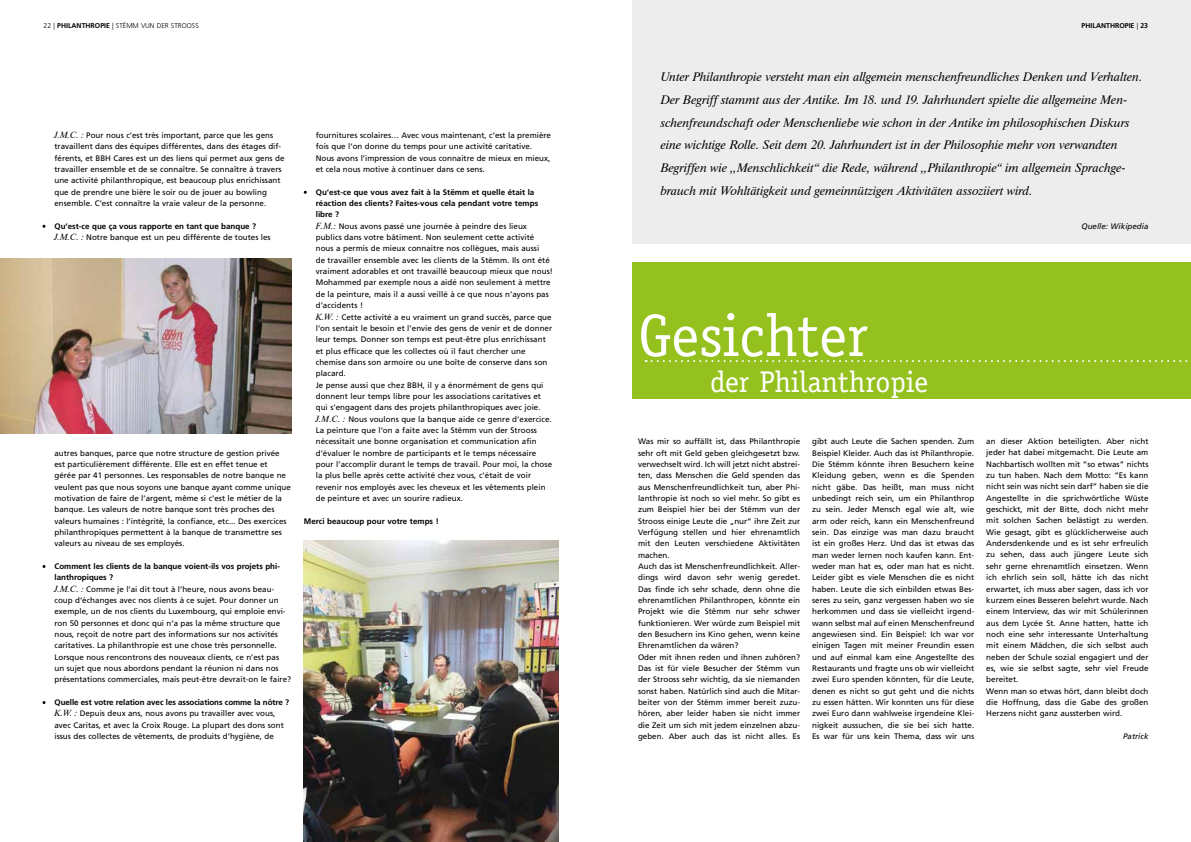
<style>
.page{position:relative;width:1191px;height:842px;background:#fff}
.page>*{position:absolute;margin:0;border:0;box-sizing:border-box;transform-origin:0 0}
.t1{font:60px "Officina Serif";color:#fff}
.t2{font:30px "Officina Serif";color:#fff}
.t3{font:italic 12.5px/22.7px "Dutch 801 BT";color:#000}
.t4{font:8px/11.3px "Frutiger";color:#000}
.t5{font:700 8px/11.3px "Frutiger";color:#000}
.t6{font:italic 8px "Frutiger";color:#000}
.t7{font:300 7px "Frutiger";color:#000}
.t8{font:700 7px "Frutiger";color:#000}
.s1{font-weight:700}
.s2{font-weight:300}
.s3{font-family:"Dutch 801 BT";font-style:italic;font-size:9px}
.s4{font-family:"Dutch 801 BT";font-weight:400;font-style:italic;font-size:9px}
.s5{font-weight:400}
</style>
<div class="page">
<div style="left:632px;top:0;width:559px;height:243px;background:#ededed"></div>
<img style="left:0;top:258px;width:292px;height:175px">
<img style="left:304px;top:540px;width:254px;height:302px">
<div style="left:632px;top:263px;width:559px;height:136px;background:#95c11f"></div>
<svg style="left:645px;top:360px;width:543px;height:2px"></svg>
<p class="t7" style="left:44px;top:22px;width:153px">22 | <span class="s1">PHILANTHROPIE</span> | STËMM VUN DER STROOSS</p>
<p class="t8" style="left:1081px;top:22px;width:68px">PHILANTHROPIE <span class="s2">|</span> 23</p>
<p class="t4" style="left:55px;top:130px;width:231px"><span class="s3">J.M.C. :</span> Pour nous c‘est très important, parce que les gens travaillent dans des équipes différentes, dans des étages dif&shy;férents, et BBH Cares est un des liens qui permet aux gens de travailler ensemble et de se connaître. Se connaître à travers une activité philanthropique, est beaucoup plus enrichissant que de prendre une bière le soir ou de jouer au bowling ensemble. C‘est connaître la vraie valeur de la personne.</p>
<p class="t5" style="left:55px;top:220px;width:218px">Qu‘est-ce que ça vous rapporte en tant que banque ?<br><span class="s4">J.M.C. :</span> <span class="s5">N otre banque est un peu différente de toutes les</span></p>
<p class="t4" style="left:55px;top:447px;width:238px">autres banques, parce que notre structure de gestion privée est particulièrement différente. Elle est en effet tenue et gérée par 41 personnes. Les responsables de notre banque ne veulent pas que nous soyons une banque ayant comme unique motivation de faire de l’argent, même si c‘est le métier de la banque. Les valeurs de notre banque sont très proches des valeurs humaines : l‘intégrité, la confiance, etc... Des exercices philanthropiques permettent à la banque de transmettre ses valeurs au niveau de ses employés.</p>
<p class="t4" style="left:55px;top:561px;width:238px"><span class="s1">Comment les clients de la banque voient-ils vos projets phi&shy;lanthropiques ?<br></span><span class="s3">J.M.C. :</span> Comme je l’ai dit tout à l‘heure, nous avons beau&shy;coup d‘échanges avec nos clients à ce sujet. Pour donner un exemple, un de nos clients du Luxembourg, qui emploie envi&shy;ron 50 personnes et donc qui n‘a pas la même structure que nous, reçoit de notre part des informations sur nos activités caritatives. La philanthropie est une chose très personnelle.<br>Lorsque nous rencontrons des nouveaux clients, ce n’est pas<br>un sujet que nous abordons pendant la réunion ni dans nos présentations commerciales, mais peut-être devrait-on le faire?</p>
<p class="t4" style="left:55px;top:697px;width:236px"><span class="s1">Quelle est votre relation avec les associations comme la nôtre ?<br></span><span class="s3">K.W. :</span> Depuis deux ans, nous avons pu travailler avec vous, avec Caritas, et avec la Croix Rouge. La plupart des dons sont issus des collectes de vêtements, de produits d‘hygiène, de</p>
<p class="t4" style="left:316px;top:130px;width:237px">fournitures scolaires… Avec vous maintenant, c‘est la première fois que l‘on donne du temps pour une activité caritative.<br>Nous avons l’impression de vous connaitre de mieux en mieux, et cela nous motive à continuer dans ce sens.</p>
<p class="t4" style="left:316px;top:186px;width:239px"><span class="s1">Qu‘est-ce que vous avez fait à la Stëmm et quelle était la réaction des clients? Faites-vous cela pendant votre temps libre ?<br></span><span class="s3">F.M.:</span> Nous avons passé une journée à peindre des lieux publics dans votre bâtiment. Non seulement cette activité nous a permis de mieux connaitre nos collègues, mais aussi<br>de travailler ensemble avec les clients de la Stëmm. Ils ont été vraiment adorables et ont travaillé beaucoup mieux que nous!<br>Mohammed par exemple nous a aidé non seulement à mettre de la peinture, mais il a aussi veillé à ce que nous n’ayons pas d’accidents !<br><span class="s3">K.W. :</span> Cette activité a eu vraiment un grand succès, parce que l‘on sentait le besoin et l‘envie des gens de venir et de donner leur temps. Donner son temps est peut-être plus enrichissant et plus efficace que les collectes où il faut chercher une chemise dans son armoire ou une boîte de conserve dans son placard.<br>Je pense aussi que chez BBH, il y a énormément de gens qui donnent leur temps libre pour les associations caritatives et qui s‘engagent dans des projets philanthropiques avec joie.<br><span class="s3">J.M.C. :</span> Nous voulons que la banque aide ce genre d‘exercice.<br>La peinture que l‘on a faite avec la Stëmm vun der Strooss nécessitait une bonne organisation et communication afin d’évaluer le nombre de participants et le temps nécessaire pour l’accomplir durant le temps de travail. Pour moi, la chose la plus belle après cette activité chez vous, c‘était de voir revenir nos employés avec les cheveux et les vêtements plein de peinture et avec un sourire radieux.</p>
<p class="t5" style="left:304px;top:515px;width:137px">Merci beaucoup pour votre temps !</p>
<p class="t3" style="left:660px;top:65px;width:483px">Unter Philanthropie versteht man ein allgemein menschenfreundliches Denken und Verhalten.<br>Der Begriff stammt aus der Antike. Im 18. und 19. Jahrhundert spielte die allgemeine Men&shy;schenfreundschaft oder Menschenliebe wie schon in der Antike im philosophischen Diskurs eine wichtige Rolle. Seit dem 20. Jahrhundert ist in der Philosophie mehr von verwandten Begriffen wie ,,Menschlichkeit“ die Rede, während ,,Philanthropie“ im allgemein Sprachge&shy;brauch mit Wohltätigkeit und gemeinnützigen Aktivitäten assoziiert wird.</p>
<p class="t6" style="left:1081px;top:221px;width:68px">Quelle: Wikipedia</p>
<h1 class="t1" style="left:638px;top:301px;width:232px">Gesichter</h1>
<h2 class="t2" style="left:710px;top:364px;width:220px">der Philanthropie</h2>
<p class="t4" style="left:638px;top:436px;width:164px">Was mir so auffällt ist, dass Philanthropie sehr oft mit Geld geben gleichgesetzt bzw. verwechselt wird. Ich will jetzt nicht abstrei&shy;ten, dass Menschen die Geld spenden das aus Menschenfreundlichkeit tun, aber Phi&shy;lanthropie ist noch so viel mehr. So gibt es zum Beispiel hier bei der Stëmm vun der Strooss einige Leute die „nur“ ihre Zeit zur Verfügung stellen und hier ehrenamtlich mit den Leuten verschiedene Aktivitäten machen.<br>Auch das ist Menschenfreundlichkeit. Aller&shy;dings wird davon sehr wenig geredet.<br>Das finde ich sehr schade, denn ohne die ehrenamtlichen Philanthropen, könnte ein Projekt wie die Stëmm nur sehr schwer funktionieren. Wer würde zum Beispiel mit den Besuchern ins Kino gehen, wenn keine Ehrenamtlichen da wären?<br>Oder mit ihnen reden und ihnen zuhören?<br>Das ist für viele Besucher der Stëmm vun der Strooss sehr wichtig, da sie niemanden sonst haben. Natürlich sind auch die Mitar&shy;beiter von der Stëmm immer bereit zuzu&shy;hören, aber leider haben sie nicht immer die Zeit um sich mit jedem einzelnen abzu&shy;geben. Aber auch das ist nicht alles. Es</p>
<p class="t4" style="left:812px;top:436px;width:164px;text-align:justify">gibt auch Leute die Sachen spenden. Zum Beispiel Kleider. Auch das ist Philanthropie.<br>Die Stëmm könnte ihren Besuchern keine Kleidung geben, wenn es die Spenden nicht gäbe. Das heißt, man muss nicht unbedingt reich sein, um ein Philanthrop zu sein. Jeder Mensch egal wie alt, wie arm oder reich, kann ein Menschenfreund sein. Das einzige was man dazu braucht ist ein großes Herz. Und das ist etwas das man weder lernen noch kaufen kann. Ent&shy;weder man hat es, oder man hat es nicht.<br>Leider gibt es viele Menschen die es nicht haben. Leute die sich einbilden etwas Bes&shy;seres zu sein, ganz vergessen haben wo sie herkommen und dass sie vielleicht irgend&shy;wann selbst mal auf einen Menschenfreund angewiesen sind. Ein Beispiel: Ich war vor einigen Tagen mit meiner Freundin essen und auf einmal kam eine Angestellte des Restaurants und fragte uns ob wir vielleicht zwei Euro spenden könnten, für die Leute, denen es nicht so gut geht und die nichts zu essen hätten. Wir konnten uns für diese zwei Euro dann wahlweise irgendeine Klei&shy;nigkeit aussuchen, die sie bei sich hatte.<br>Es war für uns kein Thema, dass wir uns</p>
<p class="t4" style="left:986px;top:436px;width:164px">an dieser Aktion beteiligten. Aber nicht jeder hat dabei mitgemacht. Die Leute am Nachbartisch wollten mit “so etwas” nichts zu tun haben. Nach dem Motto: “Es kann nicht sein was nicht sein darf” haben sie die Angestellte in die sprichwörtliche Wüste geschickt, mit der Bitte, doch nicht mehr mit solchen Sachen belästigt zu werden.<br>Wie gesagt, gibt es glücklicherweise auch Andersdenkende und es ist sehr erfreulich zu sehen, dass auch jüngere Leute sich sehr gerne ehrenamtlich einsetzen. Wenn ich ehrlich sein soll, hätte ich das nicht erwartet, ich muss aber sagen, dass ich vor kurzem eines Besseren belehrt wurde. Nach einem Interview, das wir mit Schülerinnen aus dem Lycée St. Anne hatten, hatte ich noch eine sehr interessante Unterhaltung mit einem Mädchen, die sich selbst auch neben der Schule sozial engagiert und der es, wie sie selbst sagte, sehr viel Freude bereitet.<br>Wenn man so etwas hört, dann bleibt doch die Hoffnung, dass die Gabe des großen Herzens nicht ganz aussterben wird.</p>
<p class="t6" style="left:1123px;top:731px;width:27px">Patrick</p>
</div>
